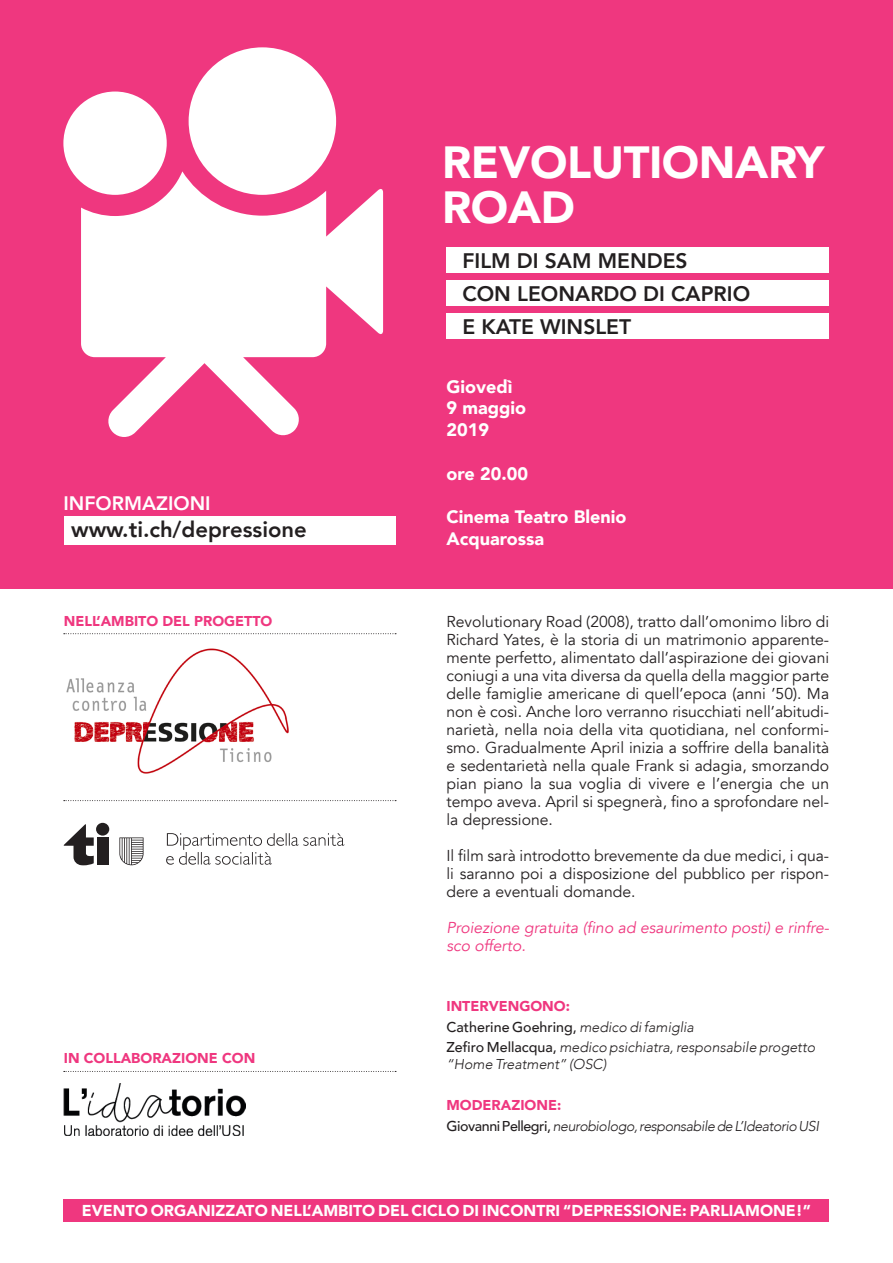
<style>
.page{position:relative;width:893px;height:1263px;background:#fff}
.page>*{position:absolute;margin:0;border:0;box-sizing:border-box;transform-origin:0 0}
.Paragrafo_base{font:900 45px "Avenir";letter-spacing:-.01em;color:#fff}
.Paragrafo_base-2{font:800 22.05px "Avenir";color:#231f20}
.Paragrafo_base-3{font:800 21px "Avenir";color:#231f20}
.Paragrafo_base-4{font:800 19.5px "Avenir";color:#fff}
.Paragrafo_base-5{font:900 18px "Avenir";color:#fff}
.giustificato{font:15.75px/18px "Avenir";color:#231f20;text-align:justify}
.Intervento{font:900 15.75px "Avenir";color:#fff}
.giustificato-2{font:italic 15.75px/18px "Avenir";color:#ef377f}
.Intervento-2{font:italic 300 14.25px/16.5px "Avenir";color:#231f20}
.Intervento-3{font:italic 300 14.25px "Avenir";letter-spacing:-.03em;color:#231f20}
.Paragrafo_base-6{font:900 14.25px "Avenir";color:#ef377f}
.Intervento-4{font:500 14.25px "Avenir";color:#231f20}
.Intervento-5{font:900 14.25px "Avenir";color:#ef377f}
.s1{font-weight:300;font-style:italic}
.s2{font-weight:500;font-style:normal}
</style>
<div class="page">
<div style="left:0;top:0;width:893px;height:589px;background:#ef377f"></div>
<div style="left:446px;top:313px;width:383px;height:25px;background:#fff"></div>
<div style="left:446px;top:247px;width:383px;height:26px;background:#fff"></div>
<div style="left:446px;top:280px;width:383px;height:26px;background:#fff"></div>
<img style="left:66px;top:648px;width:223px;height:126px">
<div style="left:97px;top:837px;width:11px;height:27px;background:#231f20"></div>
<div style="left:96px;top:823px;width:13px;height:12px;background:#231f20;border-radius:50%"></div>
<svg style="left:64px;top:824px;width:30px;height:41px"></svg>
<svg style="left:119px;top:837px;width:25px;height:28px"></svg>
<svg style="left:166px;top:833px;width:178px;height:32px"></svg>
<svg style="left:64px;top:633px;width:332px;height:1px"></svg>
<svg style="left:64px;top:800px;width:332px;height:1px"></svg>
<div style="left:64px;top:516px;width:331px;height:29px;background:#fff"></div>
<div style="left:189px;top:47px;width:147px;height:148px;background:#fff;border-radius:50%"></div>
<div style="left:63px;top:92px;width:104px;height:103px;background:#fff;border-radius:50%"></div>
<svg style="left:81px;top:171px;width:302px;height:266px;fill:#fff"></svg>
<img style="left:64px;top:1083px;width:181px;height:53px">
<svg style="left:64px;top:1071px;width:332px;height:1px"></svg>
<div style="left:63px;top:1199px;width:766px;height:22px;background:#ef377f"></div>
<p class="Paragrafo_base" style="left:442px;top:124px;width:384px">REVOLUTIONARY</p>
<p class="Paragrafo_base" style="left:442px;top:169px;width:134px">ROAD</p>
<p class="Paragrafo_base-4" style="left:63px;top:488px;width:149px">INFORMAZIONI</p>
<p class="Paragrafo_base-2" style="left:71px;top:512px;width:237px">www.ti.ch/depressione</p>
<p class="Paragrafo_base-6" style="left:64px;top:608px;width:210px">NELL’AMBITO DEL PROGETTO</p>
<p class="Paragrafo_base-6" style="left:64px;top:1046px;width:193px">IN COLLABORAZIONE CON</p>
<p class="Paragrafo_base-3" style="left:462px;top:245px;width:227px">FILM DI SAM MENDES</p>
<p class="Paragrafo_base-3" style="left:462px;top:278px;width:289px">CON LEONARDO DI CAPRIO</p>
<p class="Paragrafo_base-3" style="left:462px;top:311px;width:170px">E KATE WINSLET</p>
<p class="Paragrafo_base-5" style="left:446px;top:371px;width:68px">Giovedì</p>
<p class="Paragrafo_base-5" style="left:446px;top:393px;width:81px">9 maggio</p>
<p class="Paragrafo_base-5" style="left:446px;top:414px;width:44px">2019</p>
<p class="Paragrafo_base-5" style="left:446px;top:458px;width:83px">ore 20.00</p>
<p class="Paragrafo_base-5" style="left:446px;top:501px;width:181px">Cinema Teatro Blenio</p>
<p class="Paragrafo_base-5" style="left:446px;top:523px;width:99px">Acquarossa</p>
<p class="giustificato" style="left:446px;top:613px;width:384px">Revolutionary Road (2008), tratto dall’omonimo libro di Richard Yates, è la storia di un matrimonio apparente&shy;mente perfetto, alimentato dall’aspirazione dei giovani coniugi a una vita diversa da quella della maggior parte delle famiglie americane di quell’epoca (anni ’50). Ma non è così. Anche loro verranno risucchiati nell’abitudi&shy;narietà, nella noia della vita quotidiana, nel conformi&shy;smo. Gradualmente April inizia a soffrire della banalità e sedentarietà nella quale Frank si adagia, smorzando pian piano la sua voglia di vivere e l’energia che un tempo aveva. April si spegnerà, fino a sprofondare nel&shy;la depressione.</p>
<p class="giustificato" style="left:446px;top:847px;width:384px">Il film sarà introdotto brevemente da due medici, i qua&shy;li saranno poi a disposizione del pubblico per rispon&shy;dere a eventuali domande.</p>
<p class="giustificato-2" style="left:446px;top:919px;width:384px">Proiezione gratuita (fino ad esaurimento posti) e rinfre&shy;sco offerto.</p>
<p class="Intervento-5" style="left:446px;top:994px;width:125px">INTERVENGONO:</p>
<p class="Intervento-4" style="left:446px;top:1014px;width:249px">Catherine Goehring, <span class="s1">medico di famiglia</span></p>
<p class="Intervento-2" style="left:446px;top:1039px;width:370px"><span class="s2">Zefiro Mellacqua,</span> medico psichiatra, responsabile progetto “Home Treatment” (OSC)</p>
<p class="Intervento-5" style="left:446px;top:1093px;width:116px">MODERAZIONE:</p>
<p class="Intervento-3" style="left:446px;top:1118px;width:374px"><span class="s2">Giovanni Pellegri,</span> neurobiologo, responsabile de L’Ideatorio USI</p>
<p class="Intervento" style="left:82px;top:1197px;width:731px">EVENTO ORGANIZZATO NELL’AMBITO DEL CICLO DI INCONTRI “DEPRESSIONE: PARLIAMONE!”</p>
</div>
